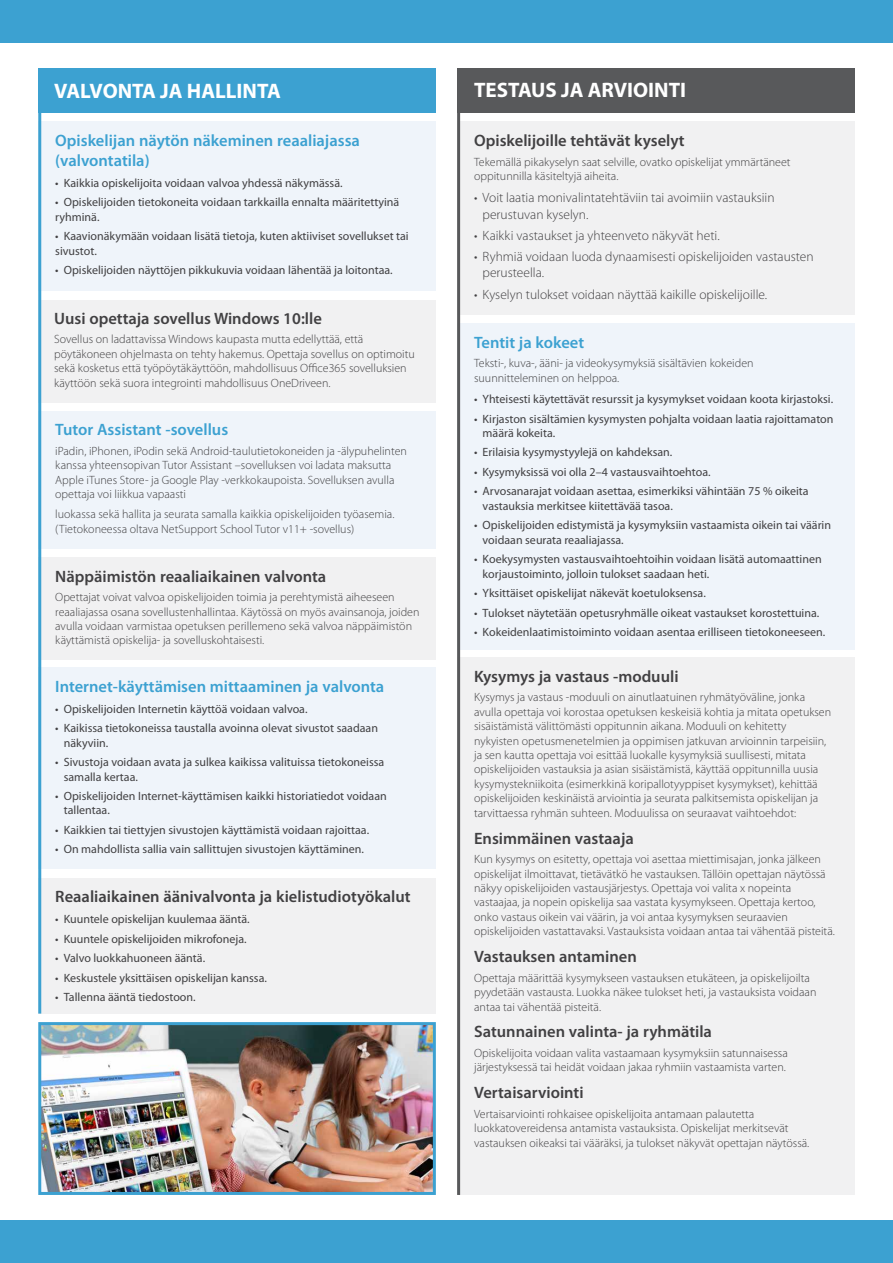
<style>
.page{position:relative;width:893px;height:1263px;background:#fff}
.page>*{position:absolute;margin:0;border:0;box-sizing:border-box;transform-origin:0 0}
.t1{font:700 21px "Myriad Pro";color:#fff}
.t2{font:600 16.5px "Myriad Pro";color:#414042}
.t3{font:600 16.5px/19.8px "Myriad Pro";color:#3ca1d1}
.t4{font:300 13.5px/16.2px "Myriad Pro";color:#414042}
.t5{font:300 12px/14.4px "Myriad Pro";color:#414042}
.t6{font:12px/14.4px "Myriad Pro";color:#414042}
</style>
<div class="page">
<div style="left:458px;top:658px;width:397px;height:537px;background:#f1f1f2"></div>
<div style="left:38px;top:300px;width:398px;height:102px;background:#f1f1f2"></div>
<div style="left:38px;top:121px;width:398px;height:170px;background:#eff4fa"></div>
<div style="left:0;top:1220px;width:893px;height:43px;background:#3ca1d1"></div>
<div style="left:0;top:0;width:893px;height:43px;background:#3ca1d1"></div>
<div style="left:38px;top:69px;width:398px;height:44px;background:#3ca1d1"></div>
<img style="left:42px;top:1026px;width:390px;height:165px">
<div style="left:38px;top:1022px;width:398px;height:173px;border:3px solid #3ca1d1"></div>
<div style="left:38px;top:411px;width:398px;height:137px;background:#eff4fa"></div>
<div style="left:38px;top:557px;width:398px;height:102px;background:#f1f1f2"></div>
<div style="left:38px;top:668px;width:397px;height:201px;background:#eff4fa"></div>
<div style="left:38px;top:878px;width:397px;height:135px;background:#f1f1f2"></div>
<div style="left:457px;top:121px;width:398px;height:194px;background:#f1f1f2"></div>
<div style="left:458px;top:323px;width:397px;height:326px;background:#eff4fa"></div>
<div style="left:458px;top:69px;width:397px;height:44px;background:#58595b"></div>
<hr style="left:457px;top:69px;width:3px;height:1126px;background:#58595b">
<hr style="left:38px;top:69px;width:3px;height:944px;background:#3ca1d1">
<h1 class="t1" style="left:54px;top:77px;width:228px">VALVONTA JA HALLINTA</h1>
<h2 class="t3" style="left:55px;top:131px;width:306px">Opiskelijan näytön näkeminen reaaliajassa (valvontatila)</h2>
<p class="t6" style="left:55px;top:175px;width:289px">• Kaikkia opiskelijoita voidaan valvoa yhdessä näkymässä.</p>
<p class="t6" style="left:55px;top:195px;width:346px">• Opiskelijoiden tietokoneita voidaan tarkkailla ennalta määritettyinä ryhminä.</p>
<p class="t6" style="left:55px;top:229px;width:355px">• Kaavionäkymään voidaan lisätä tietoja, kuten aktiiviset sovellukset tai sivustot.</p>
<p class="t6" style="left:55px;top:263px;width:339px">• Opiskelijoiden näyttöjen pikkukuvia voidaan lähentää ja loitontaa.</p>
<h2 class="t2" style="left:54px;top:308px;width:269px">Uusi opettaja sovellus Windows 10:lle</h2>
<p class="t5" style="left:54px;top:332px;width:362px">Sovellus on ladattavissa Windows kaupasta mutta edellyttää, että pöytäkoneen ohjelmasta on tehty hakemus. Opettaja sovellus on optimoitu sekä kosketus että työpöytäkäyttöön, mahdollisuus Office365 sovelluksien käyttöön sekä suora integrointi mahdollisuus OneDriveen.</p>
<h2 class="t3" style="left:55px;top:419px;width:174px">Tutor Assistant -sovellus</h2>
<p class="t5" style="left:55px;top:443px;width:353px">iPadin, iPhonen, iPodin sekä Android-taulutietokoneiden ja -älypuhelinten kanssa yhteensopivan Tutor Assistant –sovelluksen voi ladata maksutta Apple iTunes Store- ja Google Play -verkkokaupoista. Sovelluksen avulla opettaja voi liikkua vapaasti</p>
<p class="t5" style="left:55px;top:507px;width:341px">luokassa sekä hallita ja seurata samalla kaikkia opiskelijoiden työasemia. (Tietokoneessa oltava NetSupport School Tutor v11+ -sovellus)</p>
<h2 class="t2" style="left:55px;top:565px;width:273px">Näppäimistön reaaliaikainen valvonta</h2>
<p class="t5" style="left:55px;top:590px;width:366px">Opettajat voivat valvoa opiskelijoiden toimia ja perehtymistä aiheeseen reaaliajassa osana sovellustenhallintaa. Käytössä on myös avainsanoja, joiden avulla voidaan varmistaa opetuksen perillemeno sekä valvoa näppäimistön käyttämistä opiskelija- ja sovelluskohtaisesti.</p>
<h2 class="t3" style="left:55px;top:676px;width:331px">Internet-käyttämisen mittaaminen ja valvonta</h2>
<p class="t6" style="left:55px;top:701px;width:254px">• Opiskelijoiden Internetin käyttöä voidaan valvoa.</p>
<p class="t6" style="left:64px;top:721px;width:316px;text-indent:-9px">• Kaikissa tietokoneissa taustalla avoinna olevat sivustot saadaan näkyviin.</p>
<p class="t6" style="left:64px;top:755px;width:322px;text-indent:-9px">• Sivustoja voidaan avata ja sulkea kaikissa valituissa tietokoneissa samalla kertaa.</p>
<p class="t6" style="left:64px;top:789px;width:325px;text-indent:-9px">• Opiskelijoiden Internet-käyttämisen kaikki historiatiedot voidaan tallentaa.</p>
<p class="t6" style="left:55px;top:822px;width:315px">• Kaikkien tai tiettyjen sivustojen käyttämistä voidaan rajoittaa.</p>
<p class="t6" style="left:55px;top:842px;width:310px">• On mahdollista sallia vain sallittujen sivustojen käyttäminen.</p>
<h2 class="t2" style="left:55px;top:886px;width:357px">Reaaliaikainen äänivalvonta ja kielistudiotyökalut</h2>
<p class="t6" style="left:55px;top:911px;width:196px">• Kuuntele opiskelijan kuulemaa ääntä.</p>
<p class="t6" style="left:55px;top:931px;width:193px">• Kuuntele opiskelijoiden mikrofoneja.</p>
<p class="t6" style="left:55px;top:950px;width:151px">• Valvo luokkahuoneen ääntä.</p>
<p class="t6" style="left:55px;top:970px;width:213px">• Keskustele yksittäisen opiskelijan kanssa.</p>
<p class="t6" style="left:55px;top:989px;width:142px">• Tallenna ääntä tiedostoon.</p>
<h1 class="t1" style="left:474px;top:76px;width:214px">TESTAUS JA ARVIOINTI</h1>
<h2 class="t2" style="left:474px;top:130px;width:212px">Opiskelijoille tehtävät kyselyt</h2>
<p class="t5" style="left:474px;top:155px;width:318px">Tekemällä pikakyselyn saat selville, ovatko opiskelijat ymmärtäneet oppitunnilla käsiteltyjä aiheita.</p>
<p class="t4" style="left:483px;top:190px;width:294px;text-indent:-9px">• Voit laatia monivalintatehtäviin tai avoimiin vastauksiin perustuvan kyselyn.</p>
<p class="t4" style="left:474px;top:227px;width:247px">• Kaikki vastaukset ja yhteenveto näkyvät heti.</p>
<p class="t4" style="left:483px;top:248px;width:333px;text-indent:-9px">• Ryhmiä voidaan luoda dynaamisesti opiskelijoiden vastausten perusteella.</p>
<p class="t4" style="left:474px;top:286px;width:295px">• Kyselyn tulokset voidaan näyttää kaikille opiskelijoille.</p>
<h2 class="t3" style="left:474px;top:332px;width:112px">Tentit ja kokeet</h2>
<p class="t5" style="left:474px;top:356px;width:281px">Teksti-, kuva-, ääni- ja videokysymyksiä sisältävien kokeiden suunnitteleminen on helppoa.</p>
<p class="t6" style="left:474px;top:392px;width:360px">• Yhteisesti käytettävät resurssit ja kysymykset voidaan koota kirjastoksi.</p>
<p class="t6" style="left:483px;top:411px;width:352px;text-indent:-9px">• Kirjaston sisältämien kysymysten pohjalta voidaan laatia rajoittamaton määrä kokeita.</p>
<p class="t6" style="left:474px;top:445px;width:200px">• Erilaisia kysymystyylejä on kahdeksan.</p>
<p class="t6" style="left:474px;top:464px;width:238px">• Kysymyksissä voi olla 2–4 vastausvaihtoehtoa.</p>
<p class="t6" style="left:483px;top:484px;width:328px;text-indent:-9px">• Arvosanarajat voidaan asettaa, esimerkiksi vähintään 75 % oikeita vastauksia merkitsee kiitettävää tasoa.</p>
<p class="t6" style="left:483px;top:518px;width:350px;text-indent:-9px">• Opiskelijoiden edistymistä ja kysymyksiin vastaamista oikein tai väärin voidaan seurata reaaliajassa.</p>
<p class="t6" style="left:483px;top:552px;width:341px;text-indent:-9px">• Koekysymysten vastausvaihtoehtoihin voidaan lisätä automaattinen korjaustoiminto, jolloin tulokset saadaan heti.</p>
<p class="t6" style="left:474px;top:586px;width:233px">• Yksittäiset opiskelijat näkevät koetuloksensa.</p>
<p class="t6" style="left:474px;top:605px;width:347px">• Tulokset näytetään opetusryhmälle oikeat vastaukset korostettuina.</p>
<p class="t6" style="left:474px;top:625px;width:353px">• Kokeidenlaatimistoiminto voidaan asentaa erilliseen tietokoneeseen.</p>
<h2 class="t2" style="left:474px;top:666px;width:206px">Kysymys ja vastaus -moduuli</h2>
<p class="t5" style="left:474px;top:690px;width:359px">Kysymys ja vastaus -moduuli on ainutlaatuinen ryhmätyöväline, jonka avulla opettaja voi korostaa opetuksen keskeisiä kohtia ja mitata opetuksen sisäistämistä välittömästi oppitunnin aikana. Moduuli on kehitetty nykyisten opetusmenetelmien ja oppimisen jatkuvan arvioinnin tarpeisiin, ja sen kautta opettaja voi esittää luokalle kysymyksiä suullisesti, mitata opiskelijoiden vastauksia ja asian sisäistämistä, käyttää oppitunnilla uusia kysymystekniikoita (esimerkkinä koripallotyyppiset kysymykset), kehittää opiskelijoiden keskinäistä arviointia ja seurata palkitsemista opiskelijan ja tarvittaessa ryhmän suhteen. Moduulissa on seuraavat vaihtoehdot:</p>
<h2 class="t2" style="left:474px;top:827px;width:161px">Ensimmäinen vastaaja</h2>
<p class="t5" style="left:474px;top:852px;width:362px">Kun kysymys on esitetty, opettaja voi asettaa miettimisajan, jonka jälkeen opiskelijat ilmoittavat, tietävätkö he vastauksen. Tällöin opettajan näytössä näkyy opiskelijoiden vastausjärjestys. Opettaja voi valita x nopeinta vastaajaa, ja nopein opiskelija saa vastata kysymykseen. Opettaja kertoo, onko vastaus oikein vai väärin, ja voi antaa kysymyksen seuraavien opiskelijoiden vastattavaksi. Vastauksista voidaan antaa tai vähentää pisteitä.</p>
<h2 class="t2" style="left:474px;top:946px;width:164px">Vastauksen antaminen</h2>
<p class="t5" style="left:474px;top:970px;width:344px">Opettaja määrittää kysymykseen vastauksen etukäteen, ja opiskelijoilta pyydetään vastausta. Luokka näkee tulokset heti, ja vastauksista voidaan antaa tai vähentää pisteitä.</p>
<h2 class="t2" style="left:474px;top:1021px;width:239px">Satunnainen valinta- ja ryhmätila</h2>
<p class="t5" style="left:474px;top:1046px;width:315px">Opiskelijoita voidaan valita vastaamaan kysymyksiin satunnaisessa järjestyksessä tai heidät voidaan jakaa ryhmiin vastaamista varten.</p>
<h2 class="t2" style="left:474px;top:1082px;width:111px">Vertaisarviointi</h2>
<p class="t5" style="left:474px;top:1107px;width:337px">Vertaisarviointi rohkaisee opiskelijoita antamaan palautetta luokkatovereidensa antamista vastauksista. Opiskelijat merkitsevät vastauksen oikeaksi tai vääräksi, ja tulokset näkyvät opettajan näytössä.</p>
</div>
